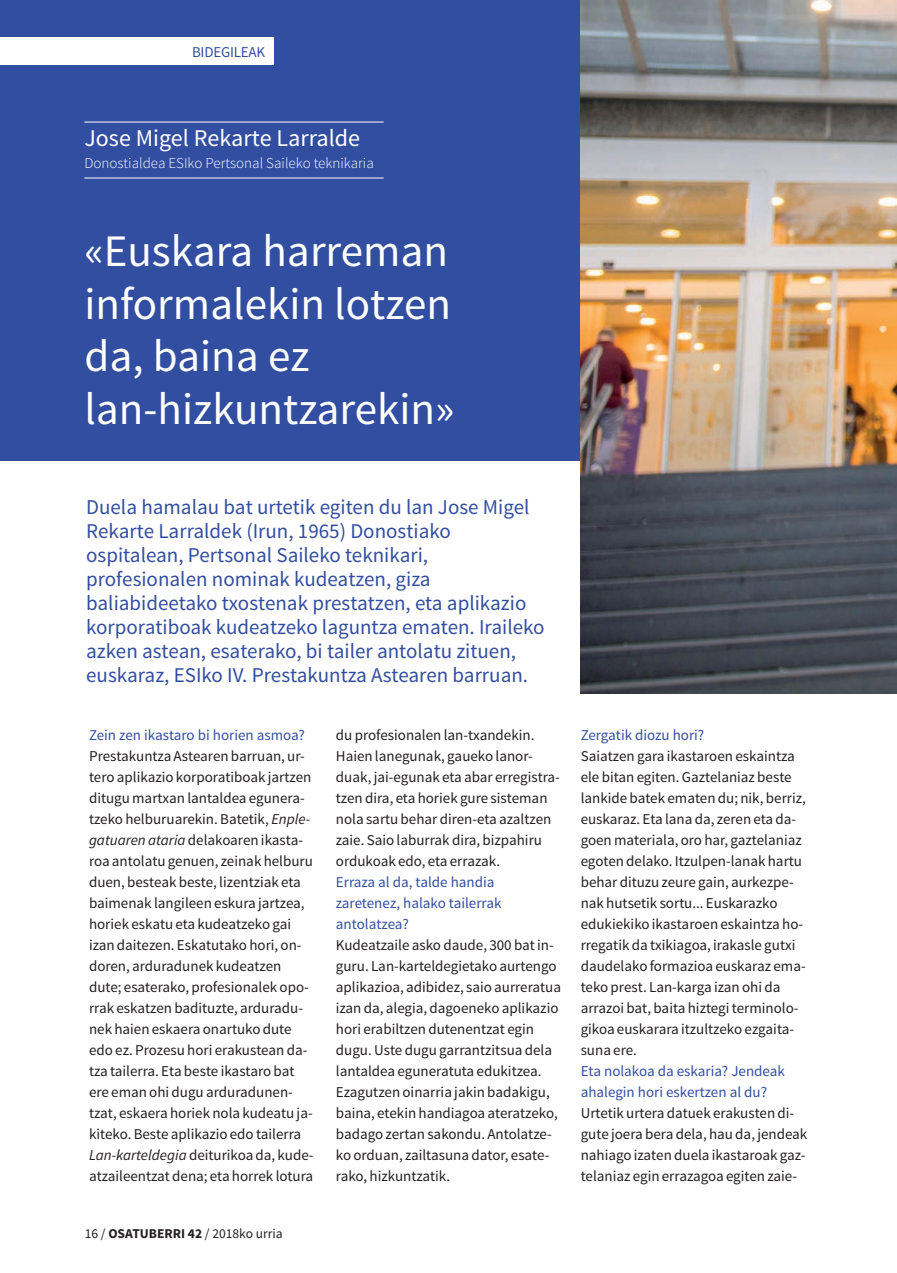
<style>
.page{position:relative;width:897px;height:1273px;background:#fff}
.page>*{position:absolute;margin:0;border:0;box-sizing:border-box;transform-origin:0 0}
.t1{font:45px/52.5px "Source Sans Pro";color:#fff}
.t2{font:24px "Source Sans Pro";color:#fff}
.t3{font:21px/24px "Source Sans Pro";color:#324ea1}
.t4{font:15px/21px "Source Sans Pro";color:#231f20}
.t5{font:15px/21px "Source Sans Pro";color:#324ea1}
.t6{font:300 15px "Source Sans Pro";color:#fff}
.t7{font:13.5px "Source Sans Pro";color:#231f20}
.s1{font-style:italic}
.s2{font-weight:700}
</style>
<div class="page">
<div style="left:0;top:0;width:622px;height:460px;background:#324ea1"></div>
<img style="left:580px;top:0;width:316px;height:693px">
<div style="left:0;top:37px;width:273px;height:28px;background:#fff"></div>
<hr style="left:84px;top:122px;width:299px;height:1px;background:#fff">
<hr style="left:84px;top:178px;width:299px;height:1px;background:#fff">
<svg style="left:892px;top:0;width:5px;height:3px"></svg>
<p class="t5" style="left:192px;top:42px;width:75px">BIDEGILEAK</p>
<h2 class="t2" style="left:84px;top:123px;width:277px">Jose Migel Rekarte Larralde</h2>
<p class="t6" style="left:84px;top:154px;width:291px">Donostialdea ESIko Pertsonal Saileko teknikaria</p>
<h1 class="t1" style="left:84px;top:226px;width:371px">«Euskara harreman informalekin lotzen da, baina ez lan-hizkuntzarekin»</h1>
<p class="t3" style="left:86px;top:495px;width:459px">Duela hamalau bat urtetik egiten du lan Jose Migel Rekarte Larraldek (Irun, 1965) Donostiako ospitalean, Pertsonal Saileko teknikari, profesionalen nominak kudeatzen, giza baliabideetako txostenak prestatzen, eta aplikazio korporatiboak kudeatzeko laguntza ematen. Iraileko azken astean, esaterako, bi tailer antolatu zituen, euskaraz, ESIko IV. Prestakuntza Astearen barruan.</p>
<p class="t5" style="left:89px;top:725px;width:217px">Zein zen ikastaro bi horien asmoa?</p>
<p class="t4" style="left:89px;top:746px;width:226px">Prestakuntza Astearen barruan, ur&shy;tero aplikazio korporatiboak jartzen ditugu martxan lantaldea egunera&shy;tzeko helburuarekin. Batetik, <span class="s1">Enple&shy;gatuaren ataria</span> delakoaren ikasta&shy;roa antolatu genuen, zeinak helburu duen, besteak beste, lizentziak eta baimenak langileen eskura jartzea, horiek eskatu eta kudeatzeko gai izan daitezen. Eskatutako hori, on&shy;doren, arduradunek kudeatzen dute; esaterako, profesionalek opo&shy;rrak eskatzen badituzte, arduradu&shy;nek haien eskaera onartuko dute edo ez. Prozesu hori erakustean da&shy;tza tailerra. Eta beste ikastaro bat ere eman ohi dugu arduradunen&shy;tzat, eskaera horiek nola kudeatu ja&shy;kiteko. Beste aplikazio edo tailerra <span class="s1">Lan-karteldegia</span> deiturikoa da, kude&shy;atzaileentzat dena; eta horrek lotura</p>
<p class="t7" style="left:85px;top:1225px;width:199px">16 / <span class="s2">OSATUBERRI 42</span> / 2018ko urria</p>
<p class="t4" style="left:336px;top:725px;width:225px">du profesionalen lan-txandekin.<br>Haien lanegunak, gaueko lanor&shy;duak, jai-egunak eta abar erregistra&shy;tzen dira, eta horiek gure sisteman nola sartu behar diren-eta azaltzen zaie. Saio laburrak dira, bizpahiru ordukoak edo, eta errazak.</p>
<p class="t5" style="left:336px;top:872px;width:167px">Erraza al da, talde handia zaretenez, halako tailerrak antolatzea?</p>
<p class="t4" style="left:336px;top:935px;width:226px">Kudeatzaile asko daude, 300 bat in&shy;guru. Lan-karteldegietako aurtengo aplikazioa, adibidez, saio aurreratua izan da, alegia, dagoeneko aplikazio hori erabiltzen dutenentzat egin dugu. Uste dugu garrantzitsua dela lantaldea eguneratuta edukitzea.<br>Ezagutzen oinarria jakin badakigu, baina, etekin handiagoa ateratzeko, badago zertan sakondu. Antolatze&shy;ko orduan, zailtasuna dator, esate&shy;rako, hizkuntzatik.</p>
<p class="t5" style="left:580px;top:725px;width:125px">Zergatik diozu hori?</p>
<p class="t4" style="left:580px;top:746px;width:227px">Saiatzen gara ikastaroen eskaintza ele bitan egiten. Gaztelaniaz beste lankide batek ematen du; nik, berriz, euskaraz. Eta lana da, zeren eta da&shy;goen materiala, oro har, gaztelaniaz egoten delako. Itzulpen-lanak hartu behar dituzu zeure gain, aurkezpe&shy;nak hutsetik sortu... Euskarazko edukiekiko ikastaroen eskaintza ho&shy;rregatik da txikiagoa, irakasle gutxi daudelako formazioa euskaraz ema&shy;teko prest. Lan-karga izan ohi da arrazoi bat, baita hiztegi terminolo&shy;gikoa euskarara itzultzeko ezgaita&shy;suna ere.</p>
<p class="t5" style="left:580px;top:1061px;width:206px">Eta nolakoa da eskaria? Jendeak ahalegin hori eskertzen al du?</p>
<p class="t4" style="left:580px;top:1103px;width:228px">Urtetik urtera datuek erakusten di&shy;gute joera bera dela, hau da, jendeak nahiago izaten duela ikastaroak gaz&shy;telaniaz egin errazagoa egiten zaie-</p>
</div>
